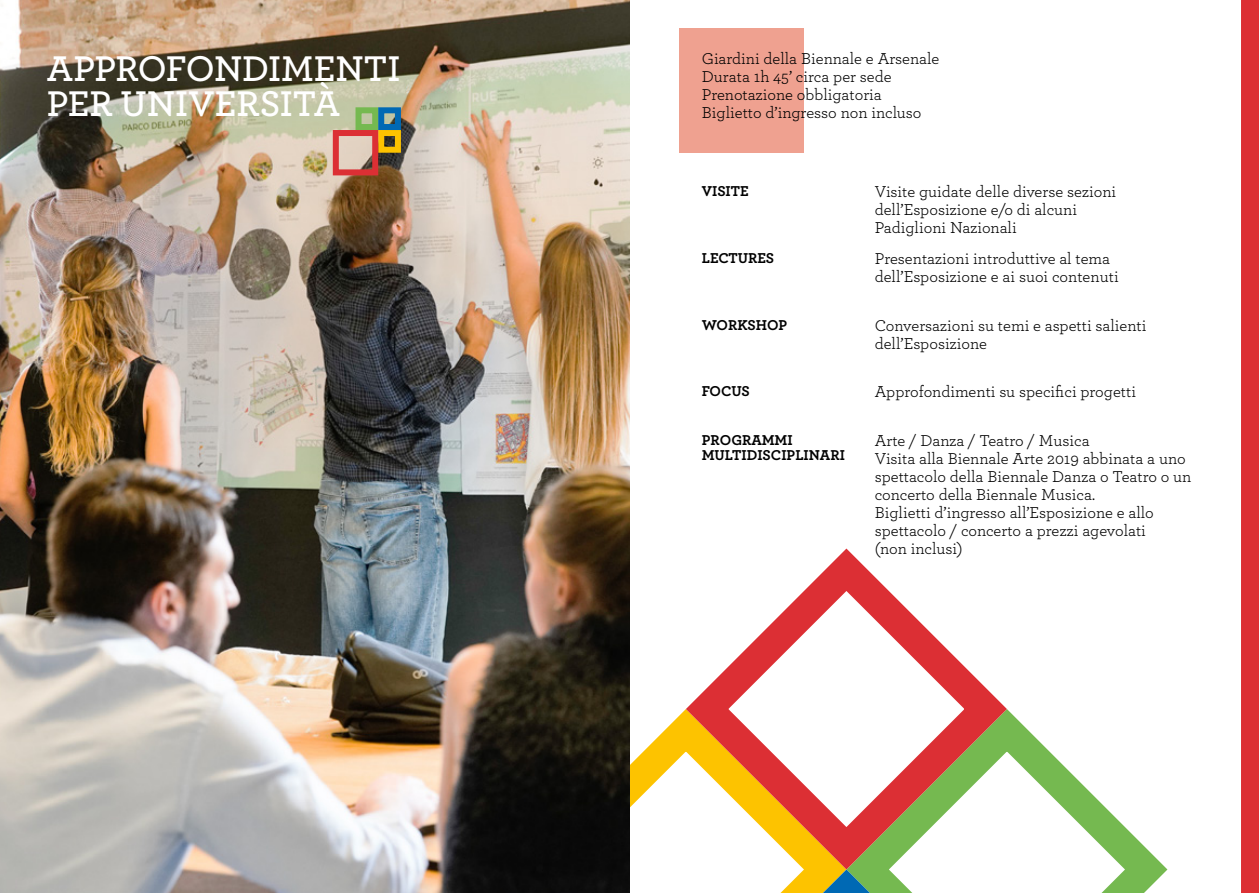
<style>
.page{position:relative;width:1259px;height:893px;background:#fff}
.page>*{position:absolute;margin:0;border:0;box-sizing:border-box;transform-origin:0 0}
.t1{font:600 37.5px/34.5px "Archer";letter-spacing:-.005em;color:#fff}
.t2{font:16.5px/18px "Archer";color:#000}
.t3{font:700 15px/15px "Archer";color:#000}
</style>
<div class="page">
<svg style="left:852px;top:715px;width:309px;height:178px"></svg>
<svg style="left:629px;top:715px;width:211px;height:178px"></svg>
<svg style="left:692px;top:876px;width:308px;height:17px"></svg>
<div style="left:692px;top:555px;width:308px;height:308px;border:30px solid #dc2f34;border-radius:50%"></div>
<img style="left:0;top:0;width:629px;height:893px">
<div style="left:1241px;top:0;width:18px;height:893px;background:#dc2f34"></div>
<div style="left:679px;top:28px;width:124px;height:125px;background:#efa190"></div>
<div style="left:355px;top:107px;width:23px;height:23px;border:6px solid #75b950"></div>
<div style="left:378px;top:130px;width:23px;height:23px;border:6px solid #fdc300"></div>
<div style="left:378px;top:107px;width:23px;height:23px;border:6px solid #0069b4"></div>
<div style="left:333px;top:130px;width:45px;height:45px;border:6px solid #dc2f34"></div>
<h1 class="t1" style="left:47px;top:49px;width:355px">APPROFONDIMENTI<br>PER UNIVERSITÀ</h1>
<p class="t2" style="left:702px;top:49px;width:239px">Giardini della Biennale e Arsenale<br>Durata 1h 45’ circa per sede<br>Prenotazione obbligatoria<br>Biglietto d’ingresso non incluso</p>
<p class="t3" style="left:702px;top:183px;width:48px">VISITE</p>
<p class="t2" style="left:874px;top:182px;width:243px">Visite guidate delle diverse sezioni dell’Esposizione e/o di alcuni<br>Padiglioni Nazionali</p>
<p class="t3" style="left:702px;top:249px;width:74px">LECTURES</p>
<p class="t2" style="left:874px;top:249px;width:245px">Presentazioni introduttive al tema dell’Esposizione e ai suoi contenuti</p>
<p class="t3" style="left:702px;top:316px;width:87px">WORKSHOP</p>
<p class="t2" style="left:874px;top:315px;width:273px">Conversazioni su temi e aspetti salienti dell’Esposizione</p>
<p class="t3" style="left:702px;top:383px;width:50px">FOCUS</p>
<p class="t2" style="left:874px;top:382px;width:263px">Approfondimenti su specifici progetti</p>
<p class="t3" style="left:702px;top:431px;width:145px">PROGRAMMI<br>MULTIDISCIPLINARI</p>
<p class="t2" style="left:874px;top:431px;width:318px">Arte / Danza / Teatro / Musica<br>Visita alla Biennale Arte 2019 abbinata a uno spettacolo della Biennale Danza o Teatro o un concerto della Biennale Musica.<br>Biglietti d’ingresso all’Esposizione e allo spettacolo / concerto a prezzi agevolati<br>(non inclusi)</p>
</div>
